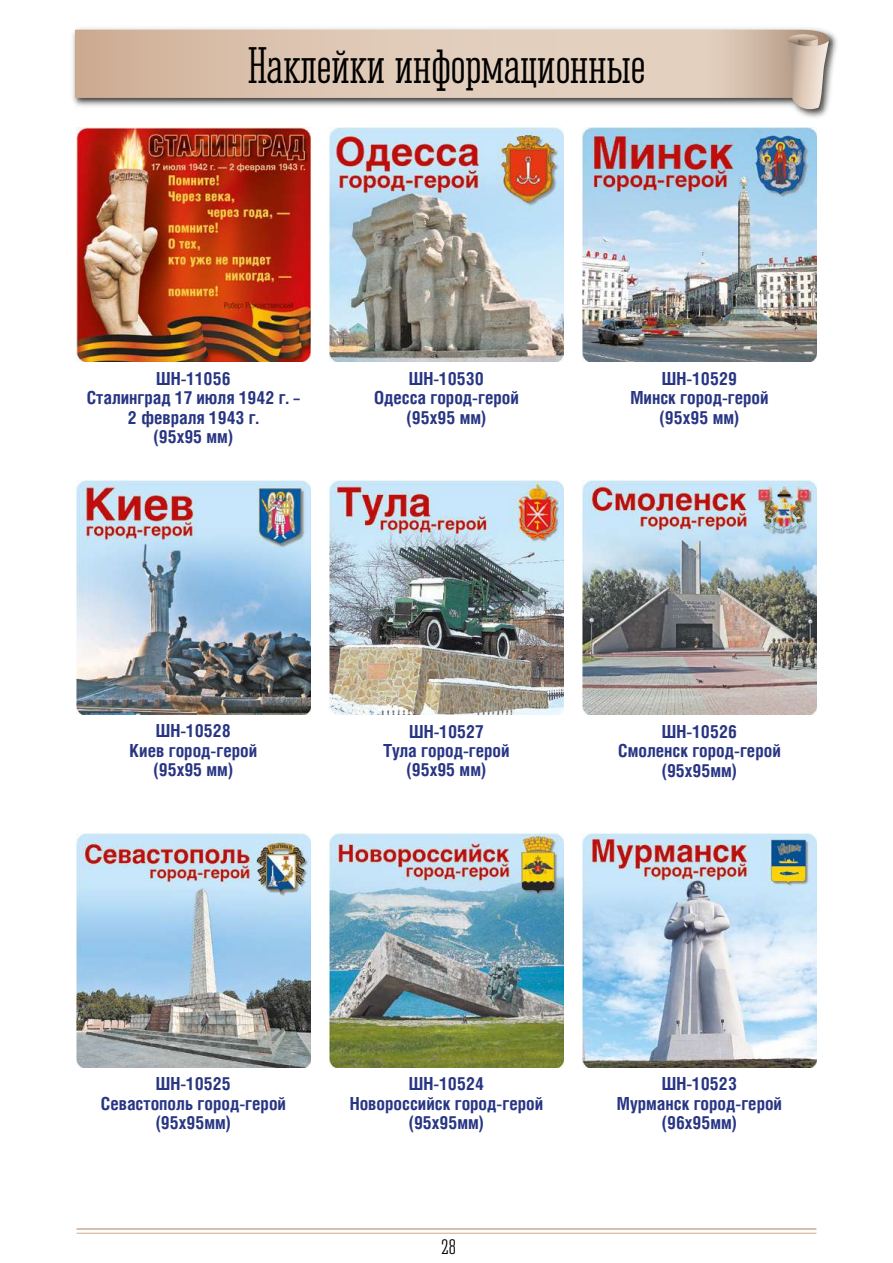
<style>
.page{position:relative;width:893px;height:1263px;background:#fff}
.page>*{position:absolute;margin:0;border:0;box-sizing:border-box;transform-origin:0 0}
.t1{font:47.85px "Corki";letter-spacing:.005em;color:#000}
.t2{font:19.5px "Corki";color:#000}
.t3{font:700 18px/19.5px "Helios Cond C";color:#283583;text-align:center}
</style>
<div class="page">
<img style="left:72px;top:28px;width:765px;height:90px">
<svg style="left:75px;top:29px;width:757px;height:72px;background:#8e8c8b"></svg>
<svg style="left:584px;top:30px;width:245px;height:68px;background:#dcc7b6"></svg>
<div style="left:75px;top:30px;width:509px;height:68px;background:linear-gradient(to right,#d0b098,#e8d7c7)"></div>
<svg style="left:786px;top:34px;width:43px;height:80px;background:#cabaad"></svg>
<hr style="left:77px;top:1233px;width:739px;height:1px;background:#cfaa8f">
<hr style="left:77px;top:1228px;width:739px;height:2px;background:#cfaa8f">
<img style="left:583px;top:128px;width:233px;height:233px">
<img style="left:583px;top:480px;width:233px;height:234px">
<img style="left:330px;top:128px;width:233px;height:233px">
<img style="left:330px;top:480px;width:233px;height:234px">
<img style="left:330px;top:833px;width:233px;height:234px">
<img style="left:77px;top:128px;width:233px;height:233px">
<img style="left:77px;top:480px;width:233px;height:234px">
<img style="left:77px;top:833px;width:233px;height:234px">
<img style="left:583px;top:833px;width:233px;height:234px">
<h1 class="t1" style="left:247px;top:38px;width:400px">Наклейки информационные</h1>
<p class="t3" style="left:87px;top:368px;width:215px">ШН-11056<br>Сталинград 17 июля 1942 г. –<br>2 февраля 1943 г.<br>(95х95 мм)</p>
<p class="t3" style="left:374px;top:368px;width:146px">ШН-10530<br>Одесса город-герой (95х95 мм)</p>
<p class="t3" style="left:630px;top:368px;width:140px">ШН-10529<br>Минск город-герой (95х95 мм)</p>
<p class="t3" style="left:130px;top:721px;width:129px">ШН-10528<br>Киев город-герой (95х95 мм)</p>
<p class="t3" style="left:383px;top:721px;width:128px">ШН-10527<br>Тула город-герой (95х95 мм)</p>
<p class="t3" style="left:618px;top:721px;width:164px">ШН-10526<br>Смоленск город-герой (95х95мм)</p>
<p class="t3" style="left:101px;top:1074px;width:187px">ШН-10525<br>Севастополь город-герой (95х95мм)</p>
<p class="t3" style="left:350px;top:1074px;width:195px">ШН-10524<br>Новороссийск город-герой (95х95мм)</p>
<p class="t2" style="left:441px;top:1236px;width:16px">28</p>
<p class="t3" style="left:617px;top:1074px;width:167px">ШН-10523<br>Мурманск город-герой (96х95мм)</p>
</div>
